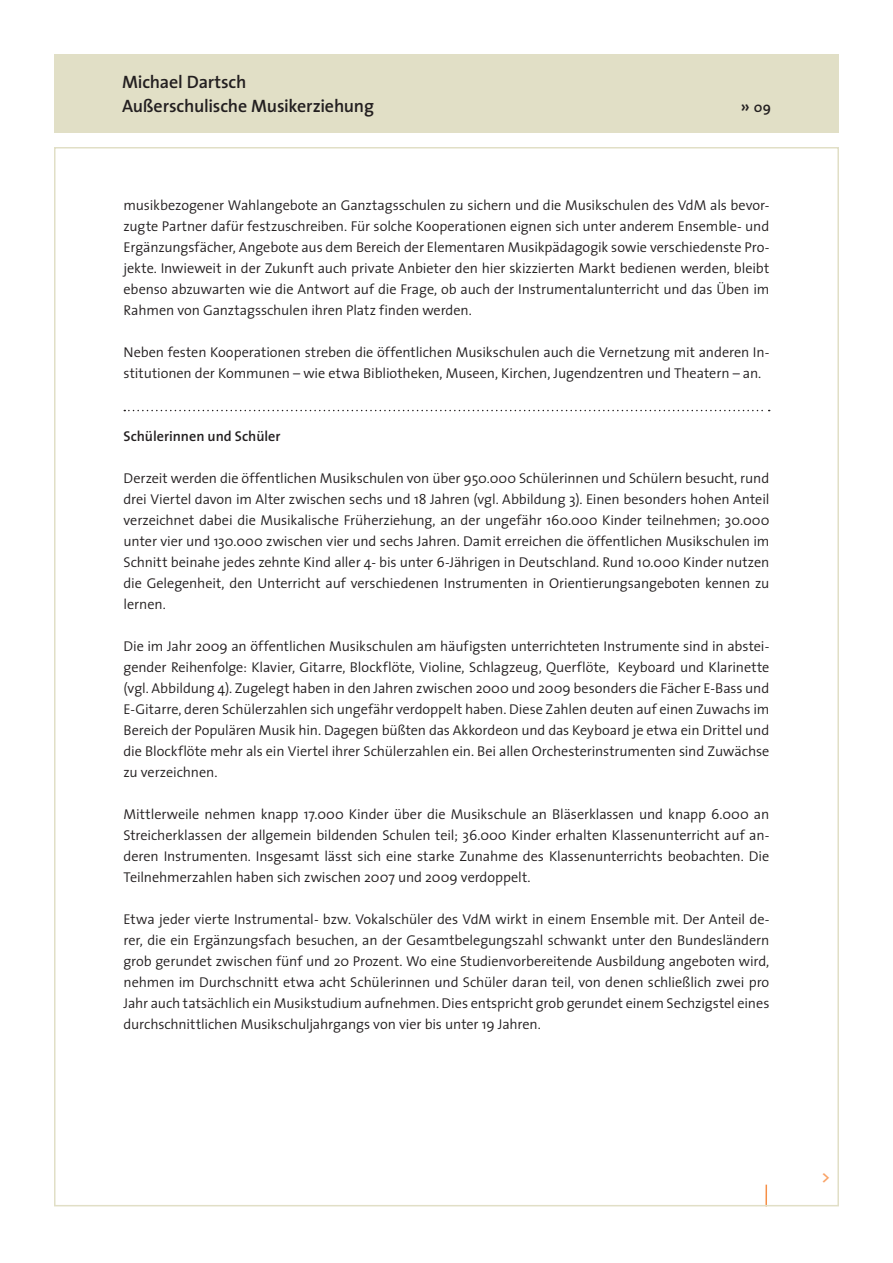
<style>
.page{position:relative;width:893px;height:1263px;background:#fff}
.page>*{position:absolute;margin:0;border:0;box-sizing:border-box;transform-origin:0 0}
.t1{font:600 18px/24px "The Sans";letter-spacing:-.01em;color:#231f20}
.t2{font:600 16.5px "The Sans";color:#f9a367}
.Fließtext{font:300 14.25px/21px "The Sans";letter-spacing:-.01em;color:#231f20;text-align:justify}
.Überschrift_klein{font:600 14.25px "The Sans";color:#231f20}
.s1{font-size:18px}
</style>
<div class="page">
<hr style="left:765px;top:1184px;width:2px;height:22px;background:#f68f46">
<div style="left:54px;top:54px;width:785px;height:79px;background:#e1dfc6"></div>
<svg style="left:124px;top:410px;width:646px;height:1px"></svg>
<p class="t1" style="left:122px;top:70px;width:253px">Michael Dartsch<br>Außerschulische Musikerziehung</p>
<p class="Überschrift_klein" style="left:741px;top:98px;width:32px"><span class="s1">»</span> 09</p>
<p class="Fließtext" style="left:124px;top:195px;width:647px">musikbezogener Wahlangebote an Ganztagsschulen zu sichern und die Musikschulen des VdM als bevor&shy;zugte Partner dafür festzuschreiben. Für solche Kooperationen eignen sich unter anderem Ensemble- und Ergänzungsfächer, Angebote aus dem Bereich der Elementaren Musikpädagogik sowie verschiedenste Pro&shy;jekte. Inwieweit in der Zukunft auch private Anbieter den hier skizzierten Markt bedienen werden, bleibt ebenso abzuwarten wie die Antwort auf die Frage, ob auch der Instrumentalunterricht und das Üben im Rahmen von Ganztagsschulen ihren Platz finden werden.</p>
<p class="Fließtext" style="left:124px;top:342px;width:647px">Neben festen Kooperationen streben die öffentlichen Musikschulen auch die Vernetzung mit anderen In&shy;stitutionen der Kommunen – wie etwa Bibliotheken, Museen, Kirchen, Jugendzentren und Theatern – an.</p>
<p class="Überschrift_klein" style="left:124px;top:427px;width:159px">Schülerinnen und Schüler</p>
<p class="Fließtext" style="left:124px;top:468px;width:647px">Derzeit werden die öffentlichen Musikschulen von über 950.000 Schülerinnen und Schülern besucht, rund drei Viertel davon im Alter zwischen sechs und 18 Jahren (vgl. Abbildung 3). Einen besonders hohen Anteil verzeichnet dabei die Musikalische Früherziehung, an der ungefähr 160.000 Kinder teilnehmen; 30.000 unter vier und 130.000 zwischen vier und sechs Jahren. Damit erreichen die öffentlichen Musikschulen im Schnitt beinahe jedes zehnte Kind aller 4- bis unter 6-Jährigen in Deutschland. Rund 10.000 Kinder nutzen die Gelegenheit, den Unterricht auf verschiedenen Instrumenten in Orientierungsangeboten kennen zu lernen.</p>
<p class="Fließtext" style="left:124px;top:636px;width:647px">Die im Jahr 2009 an öffentlichen Musikschulen am häufigsten unterrichteten Instrumente sind in abstei&shy;gender Reihenfolge: Klavier, Gitarre, Blockflöte, Violine, Schlagzeug, Querflöte, Keyboard und Klarinette (vgl. Abbildung 4). Zugelegt haben in den Jahren zwischen 2000 und 2009 besonders die Fächer E-Bass und E-Gitarre, deren Schülerzahlen sich ungefähr verdoppelt haben. Diese Zahlen deuten auf einen Zuwachs im Bereich der Populären Musik hin. Dagegen büßten das Akkordeon und das Keyboard je etwa ein Drittel und die Blockflöte mehr als ein Viertel ihrer Schülerzahlen ein. Bei allen Orchesterinstrumenten sind Zuwächse zu verzeichnen.</p>
<p class="Fließtext" style="left:124px;top:804px;width:647px">Mittlerweile nehmen knapp 17.000 Kinder über die Musikschule an Bläserklassen und knapp 6.000 an Streicherklassen der allgemein bildenden Schulen teil; 36.000 Kinder erhalten Klassenunterricht auf an&shy;deren Instrumenten. Insgesamt lässt sich eine starke Zunahme des Klassenunterrichts beobachten. Die Teilnehmerzahlen haben sich zwischen 2007 und 2009 verdoppelt.</p>
<p class="Fließtext" style="left:124px;top:909px;width:647px">Etwa jeder vierte Instrumental- bzw. Vokalschüler des VdM wirkt in einem Ensemble mit. Der Anteil de&shy;rer, die ein Ergänzungsfach besuchen, an der Gesamtbelegungszahl schwankt unter den Bundesländern grob gerundet zwischen fünf und 20 Prozent. Wo eine Studienvorbereitende Ausbildung angeboten wird, nehmen im Durchschnitt etwa acht Schülerinnen und Schüler daran teil, von denen schließlich zwei pro Jahr auch tatsächlich ein Musikstudium aufnehmen. Dies entspricht grob gerundet einem Sechzigstel eines durchschnittlichen Musikschuljahrgangs von vier bis unter 19 Jahren.</p>
<p class="t2" style="left:822px;top:1166px;width:10px">&gt;</p>
</div>
